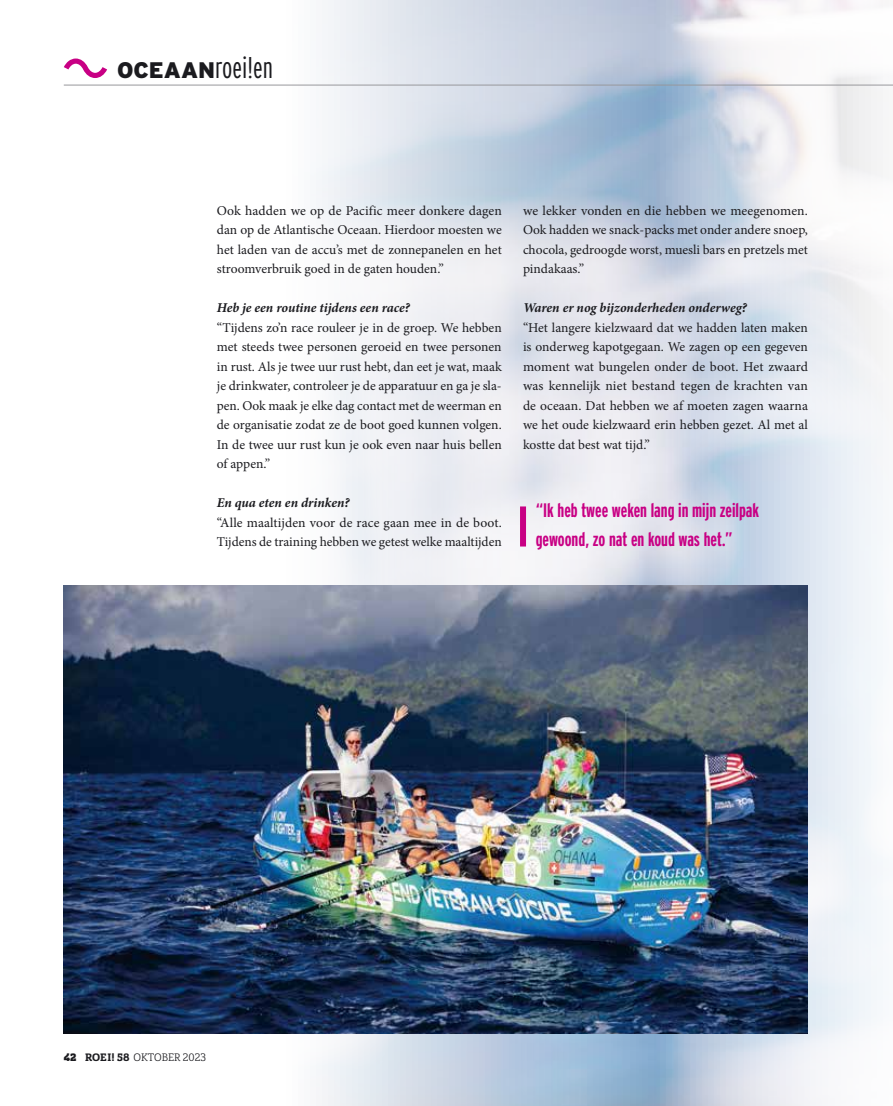
<style>
.page{position:relative;width:893px;height:1106px;background:#fff}
.page>*{position:absolute;margin:0;border:0;box-sizing:border-box;transform-origin:0 0}
.t1{font:300 30px "Interstate Compressed";color:#1b1b1f}
.t2{font:700 19.5px/29.2px "Interstate Compressed";color:#c80084}
.t3{font:13.5px/19.5px "Minion Pro";color:#1b1b1f;text-align:justify}
.t4{font:italic 700 13.5px "Minion Pro";letter-spacing:-.005em;color:#1b1b1f}
.t5{font:12px "Sancoale Slab Norm";color:#1b1b1f}
.s1{font-family:"Interstate";font-weight:900;font-size:22.5px}
.s2{font-weight:900}
.s3{font-weight:700}
</style>
<div class="page">
<img style="left:261px;top:0;width:632px;height:1106px">
<hr style="left:64px;top:85px;width:829px;height:1px;background:#98989c">
<svg style="left:64px;top:59px;width:43px;height:19px"></svg>
<img style="left:64px;top:585px;width:744px;height:448px">
<div style="left:520px;top:506px;width:6px;height:40px;background:#c80084"></div>
<h1 class="t1" style="left:117px;top:51px;width:158px"><span class="s1">OCEAAN</span>roei!en</h1>
<p class="t3" style="left:217px;top:201px;width:286px">Ook hadden we op de Pacific meer donkere dagen dan op de Atlantische Oceaan. Hierdoor moesten we het laden van de accu’s met de zonnepanelen en het stroomverbruik goed in de gaten houden.”</p>
<p class="t4" style="left:217px;top:298px;width:194px">Heb je een routine tijdens een race?</p>
<p class="t3" style="left:217px;top:317px;width:286px">“Tijdens zo’n race rouleer je in de groep. We hebben met steeds twee personen geroeid en twee personen in rust. Als je twee uur rust hebt, dan eet je wat, maak je drinkwater, controleer je de apparatuur en ga je sla&shy;pen. Ook maak je elke dag contact met de weerman en de organisatie zodat ze de boot goed kunnen volgen.<br>In de twee uur rust kun je ook even naar huis bellen of appen.”</p>
<p class="t4" style="left:217px;top:493px;width:134px">En qua eten en drinken?</p>
<p class="t3" style="left:217px;top:513px;width:286px">“Alle maaltijden voor de race gaan mee in de boot.<br>Tijdens de training hebben we getest welke maaltijden</p>
<p class="t3" style="left:523px;top:201px;width:286px">we lekker vonden en die hebben we meegenomen.<br>Ook hadden we snack-packs met onder andere snoep, chocola, gedroogde worst, muesli bars en pretzels met pindakaas.”</p>
<p class="t4" style="left:523px;top:298px;width:225px">Waren er nog bijzonderheden onderweg?</p>
<p class="t3" style="left:523px;top:317px;width:286px">“Het langere kielzwaard dat we hadden laten maken is onderweg kapotgegaan. We zagen op een gegeven moment wat bungelen onder de boot. Het zwaard was kennelijk niet bestand tegen de krachten van de oceaan. Dat hebben we af moeten zagen waarna we het oude kielzwaard erin hebben gezet. Al met al kostte dat best wat tijd.”</p>
<h2 class="t2" style="left:536px;top:495px;width:225px">“Ik heb twee weken lang in mijn zeilpak gewoond, zo nat en koud was het.”</h2>
<p class="t5" style="left:64px;top:1051px;width:144px"><span class="s2">42</span> <span class="s3">ROEI! 58</span> OKTOBER 2023</p>
</div>
